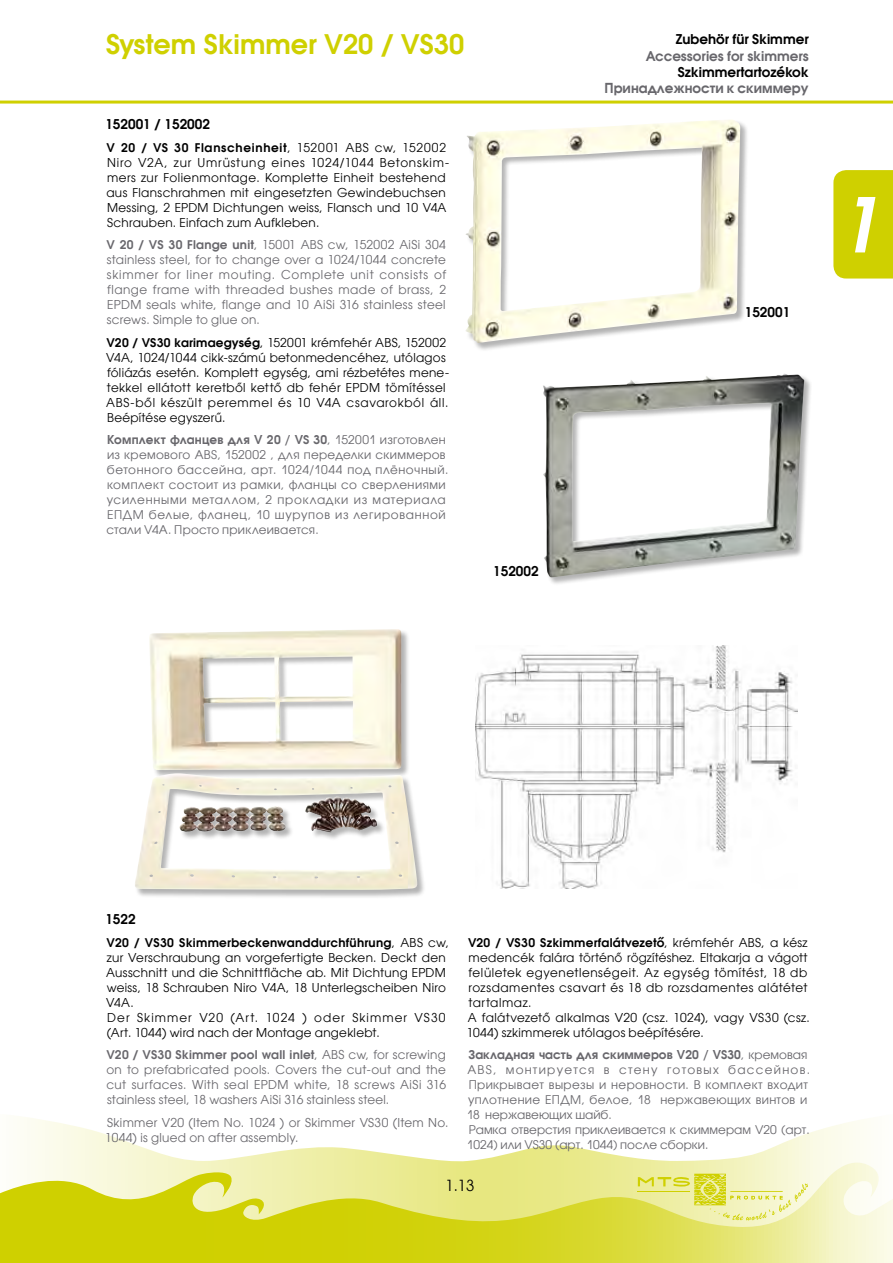
<style>
.page{position:relative;width:893px;height:1263px;background:#fff}
.page>*{position:absolute;margin:0;border:0;box-sizing:border-box;transform-origin:0 0}
.t1{font:italic 600 75px "Avant Garde";color:#fff}
.t2{font:600 27px "Avant Garde CE";color:#cfd000}
.t3{font:15px "Avant Garde CE";color:#000}
.t4{font:600 13.5px "Avant Garde CE";color:#000}
.t5{font:700 13.5px "Avant Garde CTT";color:#68676c}
.t6{font:600 13.5px "Avant Garde CE";color:#68676c}
.t7{font:12px/15px "Avant Garde CE";letter-spacing:.025em;color:#000}
.t8{font:12px/15px "Avant Garde CTT";letter-spacing:.03em;color:#68676c}
.t9{font:12px/15px "Avant Garde CE";letter-spacing:.025em;color:#68676c;text-align:justify}
.s1{font-weight:600}
.s2{font-weight:700}
</style>
<div class="page">
<svg style="left:20px;top:1117px;width:847px;height:45px"></svg>
<svg style="left:0;top:1162px;width:893px;height:101px"></svg>
<hr style="left:0;top:101px;width:893px;height:3px;background:#cfd000">
<div style="left:833px;top:170px;width:60px;height:109px;background:#cfd000"></div>
<svg style="left:638px;top:1174px;width:170px;height:46px"></svg>
<div style="left:134px;top:628px;width:292px;height:270px;background:#000;opacity:.3"></div>
<img style="left:134px;top:629px;width:284px;height:261px">
<img style="left:475px;top:645px;width:322px;height:243px">
<div style="left:466px;top:120px;width:283px;height:231px;background:#000;opacity:.3"></div>
<img style="left:465px;top:120px;width:275px;height:223px">
<div style="left:543px;top:373px;width:270px;height:213px;background:#000;opacity:.3"></div>
<img style="left:543px;top:373px;width:261px;height:204px">
<h2 class="t2" style="left:106px;top:27px;width:359px">System Skimmer V20 / VS30</h2>
<p class="t4" style="left:105px;top:115px;width:106px">152001 / 152002</p>
<p class="t7" style="left:106px;top:140px;width:344px"><span class="s1">V 20 / VS 30 Flanscheinheit</span>, 152001 ABS cw, 152002<br>Niro V2A, zur Umrüstung eines 1024/1044 Betonskim&shy;mers zur Folienmontage. Komplette Einheit bestehend aus Flanschrahmen mit eingesetzten Gewindebuchsen Messing, 2 EPDM Dichtungen weiss, Flansch und 10 V4A Schrauben. Einfach zum Aufkleben.</p>
<p class="t9" style="left:107px;top:237px;width:341px"><span class="s1">V 20 / VS 30 Flange unit</span>, 15001 ABS cw, 152002 AiSi 304 stainless steel, for to change over a 1024/1044 concrete skimmer for liner mouting. Complete unit consists of flange frame with threaded bushes made of brass, 2<br>EPDM seals white, flange and 10 AiSi 316 stainless steel screws. Simple to glue on.</p>
<p class="t7" style="left:106px;top:335px;width:344px"><span class="s1">V20 / VS30 karimaegység</span>, 152001 krémfehér ABS, 152002<br>V4A, 1024/1044 cikk-számú betonmedencéhez, utólagos fóliázás esetén. Komplett egység, ami rézbetétes mene&shy;tekkel ellátott keretbõl kettõ db fehér EPDM tömítéssel ABS-bõl készült peremmel és 10 V4A csavarokból áll.<br>Beépítése egyszerû.</p>
<p class="t8" style="left:106px;top:432px;width:343px"><span class="s2">Комплект фланцев для V 20 / VS 30</span>, 152001 изготовлен из кремового ABS, 152002 , для переделки скиммеров бетонного бассейна, арт. 1024/1044 под плёночный. комплект состоит из рамки, фланцы со сверлениями усиленными металлом, 2 прокладки из материала ЕПДМ белые, фланец, 10 шурупов из легированной стали V4A. Просто приклеивается.</p>
<p class="t4" style="left:493px;top:562px;width:47px">152002</p>
<p class="t4" style="left:676px;top:30px;width:134px">Zubehör für Skimmer</p>
<p class="t6" style="left:646px;top:47px;width:164px">Accessories for skimmers</p>
<p class="t4" style="left:678px;top:63px;width:132px">Szkimmertartozékok</p>
<p class="t5" style="left:604px;top:80px;width:206px">Принадлежности к скиммеру</p>
<p class="t4" style="left:745px;top:303px;width:47px">152001</p>
<h1 class="t1" style="left:838px;top:175px;width:43px">1</h1>
<p class="t4" style="left:105px;top:910px;width:32px">1522</p>
<p class="t7" style="left:106px;top:935px;width:344px"><span class="s1">V20 / VS30 Skimmerbeckenwanddurchführung</span>, ABS cw, zur Verschraubung an vorgefertigte Becken. Deckt den Ausschnitt und die Schnittfläche ab. Mit Dichtung EPDM weiss, 18 Schrauben Niro V4A, 18 Unterlegscheiben Niro V4A.<br>Der Skimmer V20 (Art. 1024 ) oder Skimmer VS30 (Art. 1044) wird nach der Montage angeklebt.</p>
<p class="t9" style="left:106px;top:1047px;width:341px"><span class="s1">V20 / VS30 Skimmer pool wall inlet</span>, ABS cw, for screwing on to prefabricated pools. Covers the cut-out and the cut surfaces. With seal EPDM white, 18 screws AiSi 316 stainless steel, 18 washers AiSi 316 stainless steel.</p>
<p class="t9" style="left:105px;top:1115px;width:345px">Skimmer V20 (Item No. 1024 ) or Skimmer VS30 (Item No.<br>1044) is glued on after assembly.</p>
<p class="t7" style="left:467px;top:935px;width:345px"><span class="s1">V20 / VS30 Szkimmerfalátvezetõ</span>, krémfehér ABS, a kész medencék falára történõ rögzítéshez. Eltakarja a vágott felületek egyenetlenségeit. Az egység tömítést, 18 db rozsdamentes csavart és 18 db rozsdamentes alátétet tartalmaz.<br>A falátvezetõ alkalmas V20 (csz. 1024), vagy VS30 (csz.<br>1044) szkimmerek utólagos beépítésére.</p>
<p class="t8" style="left:467px;top:1047px;width:345px"><span class="s2">Закладная часть для скиммеров V20 / VS30</span>, кремовая ABS, монтируется в стену готовых бассейнов.<br>Прикрывает вырезы и неровности. В комплект входит уплотнение ЕПДМ, белое, 18 нержавеющих винтов и 18 нержавеющих шайб.<br>Рамка отверстия приклеивается к скиммерам V20 (арт.<br>1024) или VS30 (арт. 1044) после сборки.</p>
<p class="t3" style="left:445px;top:1176px;width:31px">1.13</p>
</div>
